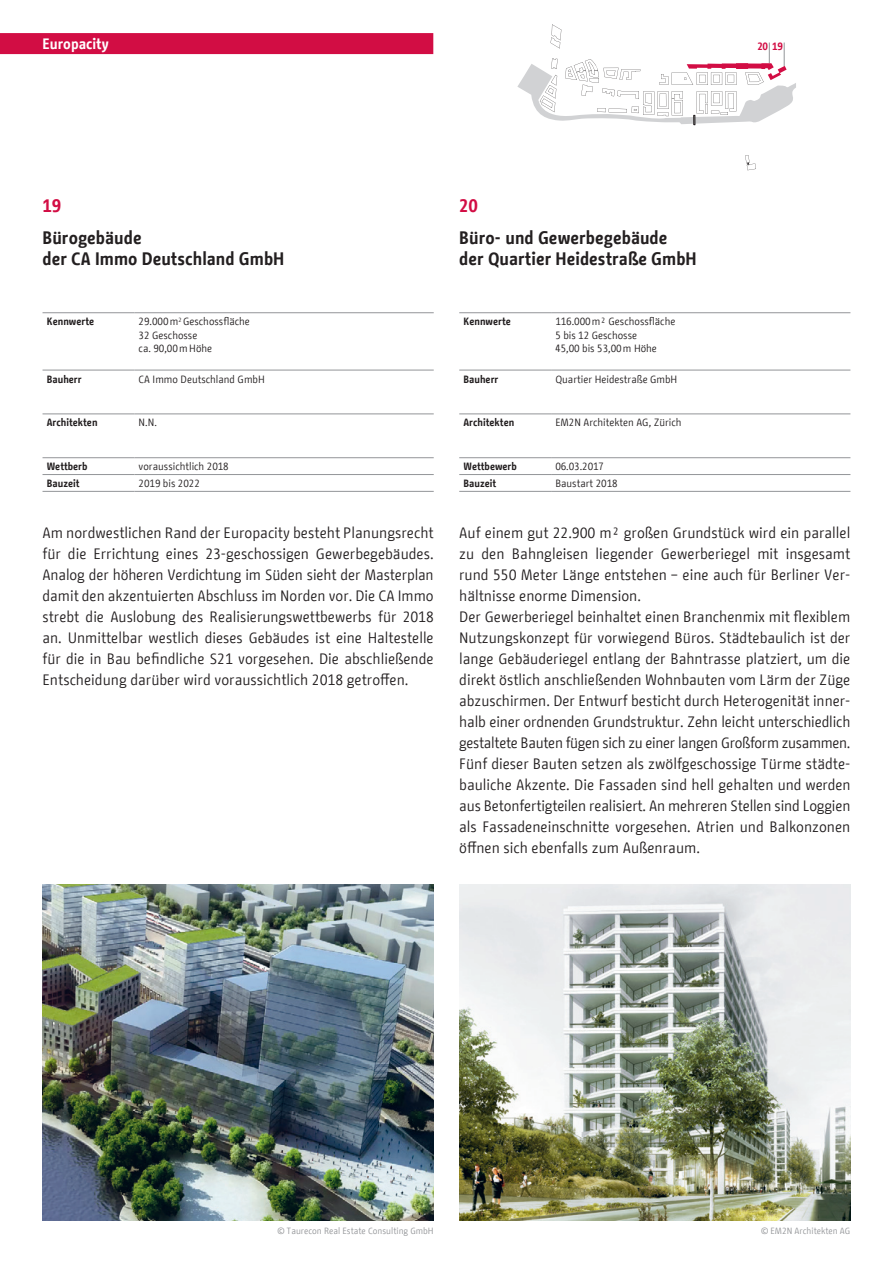
<style>
.page{position:relative;width:893px;height:1263px;background:#fff}
.page>*{position:absolute;margin:0;border:0;box-sizing:border-box;transform-origin:0 0}
.t1{font:700 18px/21px "BMF Change";color:#231f20}
.t2{font:700 18px "BMF Change";color:#d20d44}
.t3{font:15px/21px "BMF Change";color:#231f20;text-align:justify}
.t4{font:700 15px "BMF Change";color:#fff}
.t5{font:10.5px/13.5px "BMF Change";color:#231f20}
.t6{font:700 10.5px "BMF Change";color:#231f20}
.t7{font:700 10.5px "BMF Change";color:#d20d44}
.t8{font:9px "BMF Change";color:#939598}
</style>
<div class="page">
<div style="left:0;top:33px;width:423px;height:21px;background:#d20d44"></div>
<svg style="left:745px;top:155px;width:11px;height:15px"></svg>
<hr style="left:43px;top:491px;width:91px;height:1px;background:#939598">
<hr style="left:134px;top:491px;width:300px;height:1px;background:#939598">
<hr style="left:43px;top:474px;width:91px;height:1px;background:#939598">
<hr style="left:134px;top:474px;width:300px;height:1px;background:#939598">
<hr style="left:43px;top:457px;width:91px;height:1px;background:#939598">
<hr style="left:134px;top:457px;width:300px;height:1px;background:#939598">
<hr style="left:43px;top:414px;width:91px;height:1px;background:#939598">
<hr style="left:134px;top:414px;width:300px;height:1px;background:#939598">
<hr style="left:43px;top:370px;width:91px;height:1px;background:#939598">
<hr style="left:134px;top:370px;width:300px;height:1px;background:#939598">
<hr style="left:43px;top:312px;width:91px;height:1px;background:#939598">
<hr style="left:134px;top:312px;width:300px;height:1px;background:#939598">
<hr style="left:459px;top:491px;width:92px;height:1px;background:#939598">
<hr style="left:551px;top:491px;width:299px;height:1px;background:#939598">
<hr style="left:459px;top:474px;width:92px;height:1px;background:#939598">
<hr style="left:551px;top:474px;width:299px;height:1px;background:#939598">
<hr style="left:459px;top:457px;width:92px;height:1px;background:#939598">
<hr style="left:551px;top:457px;width:299px;height:1px;background:#939598">
<hr style="left:459px;top:414px;width:92px;height:1px;background:#939598">
<hr style="left:551px;top:414px;width:299px;height:1px;background:#939598">
<hr style="left:459px;top:370px;width:92px;height:1px;background:#939598">
<hr style="left:551px;top:370px;width:299px;height:1px;background:#939598">
<hr style="left:459px;top:312px;width:92px;height:1px;background:#939598">
<hr style="left:551px;top:312px;width:299px;height:1px;background:#939598">
<svg style="left:517px;top:24px;width:279px;height:101px"></svg>
<img style="left:43px;top:884px;width:391px;height:336px">
<img style="left:459px;top:884px;width:391px;height:336px">
<p class="t4" style="left:43px;top:33px;width:68px">Europacity</p>
<p class="t7" style="left:757px;top:39px;width:27px">20 19</p>
<p class="t2" style="left:43px;top:193px;width:20px">19</p>
<p class="t1" style="left:43px;top:227px;width:243px">Bürogebäude<br>der CA Immo Deutschland GmbH</p>
<p class="t6" style="left:47px;top:314px;width:49px">Kennwerte</p>
<p class="t5" style="left:139px;top:315px;width:113px">29.000 m<sup>2</sup> Geschossfläche<br>32 Geschosse<br>ca. 90,00 m Höhe</p>
<p class="t6" style="left:47px;top:371px;width:36px">Bauherr</p>
<p class="t5" style="left:139px;top:372px;width:128px">CA Immo Deutschland GmbH</p>
<p class="t6" style="left:47px;top:415px;width:52px">Architekten</p>
<p class="t5" style="left:139px;top:416px;width:20px">N.N.</p>
<p class="t6" style="left:47px;top:459px;width:42px">Wettberb</p>
<p class="t5" style="left:139px;top:460px;width:92px">voraussichtlich 2018</p>
<p class="t6" style="left:47px;top:476px;width:34px">Bauzeit</p>
<p class="t5" style="left:139px;top:477px;width:63px">2019 bis 2022</p>
<p class="t3" style="left:43px;top:522px;width:393px">Am nordwestlichen Rand der Europacity besteht Planungsrecht für die Errichtung eines 23-geschossigen Gewerbegebäudes.<br>Analog der höheren Verdichtung im Süden sieht der Masterplan damit den akzentuierten Abschluss im Norden vor. Die CA Immo strebt die Auslobung des Realisierungswettbewerbs für 2018 an. Unmittelbar westlich dieses Gebäudes ist eine Haltestelle für die in Bau befindliche S21 vorgesehen. Die abschließende Entscheidung darüber wird voraussichtlich 2018 getroffen.</p>
<p class="t2" style="left:459px;top:193px;width:20px">20</p>
<p class="t1" style="left:459px;top:227px;width:239px">Büro- und Gewerbegebäude<br>der Quartier Heidestraße GmbH</p>
<p class="t6" style="left:463px;top:314px;width:49px">Kennwerte</p>
<p class="t5" style="left:555px;top:315px;width:122px">116.000 m² Geschossfläche<br>5 bis 12 Geschosse<br>45,00 bis 53,00 m Höhe</p>
<p class="t6" style="left:463px;top:371px;width:36px">Bauherr</p>
<p class="t5" style="left:555px;top:372px;width:124px">Quartier Heidestraße GmbH</p>
<p class="t6" style="left:463px;top:415px;width:52px">Architekten</p>
<p class="t5" style="left:555px;top:416px;width:128px">EM2N Architekten AG, Zürich</p>
<p class="t6" style="left:463px;top:459px;width:55px">Wettbewerb</p>
<p class="t5" style="left:555px;top:460px;width:50px">06.03.2017</p>
<p class="t6" style="left:463px;top:476px;width:34px">Bauzeit</p>
<p class="t5" style="left:555px;top:477px;width:64px">Baustart 2018</p>
<p class="t3" style="left:459px;top:522px;width:393px;text-align:left">Auf einem gut 22.900 m² großen Grundstück wird ein parallel zu den Bahngleisen liegender Gewerberiegel mit insgesamt rund 550 Meter Länge entstehen – eine auch für Berliner Ver&shy;hältnisse enorme Dimension.<br>Der Gewerberiegel beinhaltet einen Branchenmix mit flexiblem Nutzungskonzept für vorwiegend Büros. Städtebaulich ist der lange Gebäuderiegel entlang der Bahntrasse platziert, um die direkt östlich anschließenden Wohnbauten vom Lärm der Züge abzuschirmen. Der Entwurf besticht durch Heterogenität inner&shy;halb einer ordnenden Grundstruktur. Zehn leicht unterschiedlich gestaltete Bauten fügen sich zu einer langen Großform zusammen.<br>Fünf dieser Bauten setzen als zwölfgeschossige Türme städte&shy;bauliche Akzente. Die Fassaden sind hell gehalten und werden aus Betonfertigteilen realisiert. An mehreren Stellen sind Loggien als Fassadeneinschnitte vorgesehen. Atrien und Balkonzonen öffnen sich ebenfalls zum Außenraum.</p>
<p class="t8" style="left:277px;top:1224px;width:158px">© Taurecon Real Estate Consulting GmbH</p>
<p class="t8" style="left:761px;top:1224px;width:91px">© EM2N Architekten AG</p>
</div>
